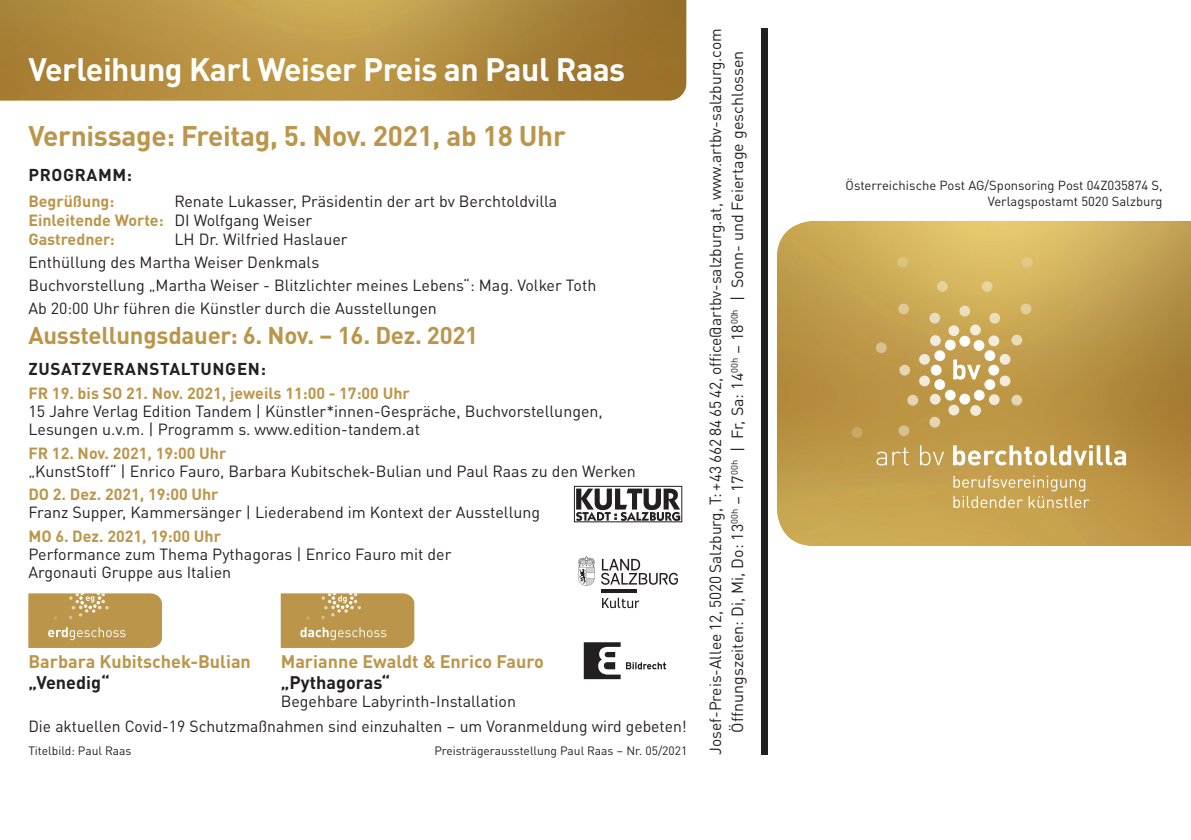
<style>
.page{position:relative;width:1191px;height:840px;background:#fff}
.page>*{position:absolute;margin:0;border:0;box-sizing:border-box;transform-origin:0 0}
.t1{font:700 32px "DIN Pro";letter-spacing:-.015em;color:#fff}
.t2{font:700 28px "DIN Pro";letter-spacing:-.01em;color:#bb964a}
.t3{font:700 24px "DIN Pro";letter-spacing:-.01em;color:#bb964a}
.t4{font:700 18px "DIN Pro";color:#bb964a}
.t5{font:700 18px "DIN Pro";color:#231f20}
.t6{font:700 17px "DIN Pro";letter-spacing:.04em;color:#231f20}
.t7{font:16px "DIN Pro";color:#231f20}
.t8{font:700 16px "DIN Pro";color:#bb964a}
.t9{font:13px "DIN Pro";color:#231f20}
.t10{font:12px "DIN Pro";color:#231f20}
.s1{font-weight:400;color:#231f20}
</style>
<div class="page">
<img style="left:777px;top:221px;width:414px;height:324px">
<div style="left:761px;top:28px;width:7px;height:726px;background:#231f20"></div>
<img style="left:0;top:0;width:686px;height:100px">
<div style="left:959px;top:335px;width:11px;height:11px;background:#fff;border-radius:50%"></div>
<div style="left:959px;top:393px;width:11px;height:11px;background:#fff;border-radius:50%"></div>
<div style="left:945px;top:389px;width:10px;height:11px;background:#fff;border-radius:50%"></div>
<div style="left:934px;top:379px;width:11px;height:11px;background:#fff;border-radius:50%"></div>
<div style="left:930px;top:364px;width:11px;height:11px;background:#fff;border-radius:50%"></div>
<div style="left:934px;top:350px;width:11px;height:11px;background:#fff;border-radius:50%"></div>
<div style="left:945px;top:339px;width:10px;height:11px;background:#fff;border-radius:50%"></div>
<div style="left:988px;top:364px;width:11px;height:11px;background:#fff;border-radius:50%"></div>
<div style="left:984px;top:350px;width:11px;height:11px;background:#fff;border-radius:50%"></div>
<div style="left:973px;top:340px;width:11px;height:10px;background:#fff;border-radius:50%"></div>
<div style="left:970px;top:324px;width:10px;height:11px;background:#f4eddc;border-radius:50%"></div>
<div style="left:974px;top:389px;width:10px;height:11px;background:#fff;border-radius:50%"></div>
<div style="left:984px;top:379px;width:11px;height:11px;background:#fff;border-radius:50%"></div>
<svg style="left:981px;top:281px;width:11px;height:11px"></svg>
<div style="left:898px;top:303px;width:11px;height:11px;background:#dec895;border-radius:50%"></div>
<div style="left:876px;top:342px;width:10px;height:11px;background:#d8c190;border-radius:50%"></div>
<div style="left:930px;top:393px;width:10px;height:11px;background:#f1e9d9;border-radius:50%"></div>
<div style="left:919px;top:354px;width:11px;height:10px;background:#f2eadb;border-radius:50%"></div>
<div style="left:930px;top:335px;width:10px;height:11px;background:#f3ebdc;border-radius:50%"></div>
<div style="left:999px;top:354px;width:11px;height:10px;background:#f2ebdb;border-radius:50%"></div>
<svg style="left:988px;top:335px;width:11px;height:11px"></svg>
<div style="left:898px;top:425px;width:11px;height:11px;background:#d6bf8e;border-radius:50%"></div>
<svg style="left:899px;top:364px;width:11px;height:11px"></svg>
<svg style="left:929px;top:416px;width:11px;height:11px"></svg>
<svg style="left:929px;top:312px;width:11px;height:11px"></svg>
<svg style="left:1011px;top:334px;width:11px;height:11px"></svg>
<svg style="left:989px;top:312px;width:11px;height:11px"></svg>
<div style="left:1021px;top:257px;width:11px;height:10px;background:#e2ca84;border-radius:50%"></div>
<div style="left:851px;top:427px;width:11px;height:10px;background:#c8a867;border-radius:50%"></div>
<svg style="left:948px;top:404px;width:11px;height:11px"></svg>
<svg style="left:907px;top:394px;width:11px;height:11px"></svg>
<svg style="left:1011px;top:394px;width:11px;height:11px"></svg>
<div style="left:1020px;top:303px;width:11px;height:11px;background:#e2cd99;border-radius:50%"></div>
<div style="left:948px;top:325px;width:11px;height:11px;background:#f4eddc;border-radius:50%"></div>
<div style="left:919px;top:375px;width:11px;height:11px;background:#f1ead9;border-radius:50%"></div>
<svg style="left:959px;top:305px;width:11px;height:11px"></svg>
<svg style="left:999px;top:375px;width:11px;height:11px"></svg>
<div style="left:989px;top:394px;width:10px;height:11px;background:#f2ead9;border-radius:50%"></div>
<div style="left:970px;top:405px;width:11px;height:10px;background:#f1ead9;border-radius:50%"></div>
<div style="left:937px;top:281px;width:10px;height:11px;background:#e4d19c;border-radius:50%"></div>
<div style="left:897px;top:257px;width:11px;height:10px;background:#dcc27c;border-radius:50%"></div>
<svg style="left:953px;top:359px;width:27px;height:20px"></svg>
<svg style="left:876px;top:447px;width:32px;height:18px"></svg>
<svg style="left:920px;top:445px;width:24px;height:20px"></svg>
<svg style="left:953px;top:445px;width:173px;height:20px"></svg>
<svg style="left:953px;top:475px;width:136px;height:32px;background:#cfaf6a"></svg>
<svg style="left:626px;top:662px;width:40px;height:7px"></svg>
<svg style="left:584px;top:642px;width:36px;height:36px"></svg>
<svg style="left:578px;top:556px;width:17px;height:29px"></svg>
<hr style="left:602px;top:588px;width:35px;height:3px;background:#231f20">
<svg style="left:601px;top:558px;width:77px;height:26px"></svg>
<svg style="left:602px;top:597px;width:37px;height:10px"></svg>
<img style="left:576px;top:488px;width:104px;height:32px">
<div style="left:574px;top:485px;width:108px;height:37px;border:1px solid #231f20"></div>
<svg style="left:28px;top:593px;width:134px;height:54px;background:#bf9d56"></svg>
<svg style="left:281px;top:593px;width:133px;height:54px;background:#c09d57"></svg>
<p class="t1" style="left:28px;top:44px;width:598px">Verleihung Karl Weiser Preis an Paul Raas</p>
<p class="t2" style="left:28px;top:114px;width:539px">Vernissage: Freitag, 5. Nov. 2021, ab 18 Uhr</p>
<p class="t6" style="left:28px;top:162px;width:105px">PROGRAMM:</p>
<p class="t8" style="left:28px;top:188px;width:87px">Begrüßung:</p>
<p class="t7" style="left:174px;top:188px;width:384px">Renate Lukasser, Präsidentin der art bv Berchtoldvilla</p>
<p class="t8" style="left:28px;top:207px;width:285px">Einleitende Worte: <span class="s1">DI Wolfgang Weiser</span></p>
<p class="t8" style="left:28px;top:227px;width:88px">Gastredner:</p>
<p class="t7" style="left:174px;top:227px;width:175px">LH Dr. Wilfried Haslauer</p>
<p class="t7" style="left:28px;top:250px;width:292px">Enthüllung des Martha Weiser Denkmals</p>
<p class="t7" style="left:28px;top:273px;width:569px">Buchvorstellung „Martha Weiser - Blitzlichter meines Lebens“: Mag. Volker Toth</p>
<p class="t7" style="left:28px;top:296px;width:410px">Ab 20:00 Uhr führen die Künstler durch die Ausstellungen</p>
<p class="t3" style="left:28px;top:316px;width:451px">Ausstellungsdauer: 6. Nov. – 16. Dez. 2021</p>
<p class="t6" style="left:28px;top:355px;width:239px">ZUSATZVERANSTALTUNGEN:</p>
<p class="t8" style="left:28px;top:380px;width:383px">FR 19. bis SO 21. Nov. 2021, jeweils 11:00 - 17:00 Uhr</p>
<p class="t7" style="left:28px;top:398px;width:576px">15 Jahre Verlag Edition Tandem | Künstler*innen-Gespräche, Buchvorstellungen,</p>
<p class="t7" style="left:28px;top:416px;width:393px">Lesungen u.v.m. | Programm s. www.edition-tandem.at</p>
<p class="t8" style="left:28px;top:440px;width:199px">FR 12. Nov. 2021, 19:00 Uhr</p>
<p class="t7" style="left:28px;top:458px;width:609px">„KunstStoff“ | Enrico Fauro, Barbara Kubitschek-Bulian und Paul Raas zu den Werken</p>
<p class="t8" style="left:28px;top:481px;width:192px">DO 2. Dez. 2021, 19:00 Uhr</p>
<p class="t7" style="left:28px;top:500px;width:513px">Franz Supper, Kammersänger | Liederabend im Kontext der Ausstellung</p>
<p class="t8" style="left:28px;top:523px;width:194px">MO 6. Dez. 2021, 19:00 Uhr</p>
<p class="t7" style="left:28px;top:541px;width:424px">Performance zum Thema Pythagoras | Enrico Fauro mit der</p>
<p class="t7" style="left:28px;top:559px;width:204px">Argonauti Gruppe aus Italien</p>
<p class="t4" style="left:28px;top:646px;width:224px">Barbara Kubitschek-Bulian</p>
<p class="t5" style="left:28px;top:667px;width:83px">„Venedig“</p>
<p class="t4" style="left:281px;top:646px;width:265px">Marianne Ewaldt &amp; Enrico Fauro</p>
<p class="t5" style="left:281px;top:667px;width:111px">„Pythagoras“</p>
<p class="t7" style="left:281px;top:688px;width:237px">Begehbare Labyrinth-Installation</p>
<p class="t7" style="left:28px;top:713px;width:660px">Die aktuellen Covid-19 Schutzmaßnahmen sind einzuhalten – um Voranmeldung wird gebeten!</p>
<p class="t10" style="left:28px;top:741px;width:104px">Titelbild: Paul Raas</p>
<p class="t10" style="left:434px;top:741px;width:254px">Preisträgerausstellung Paul Raas – Nr. 05/2021</p>
<p class="t7" style="left:703px;top:754px;width:727px;rotate:-90deg">Josef-Preis-Allee 12, 5020 Salzburg, T: +43 662 84 65 42, office@artbv-salzburg.at, www.artbv-salzburg.com</p>
<p class="t7" style="left:725px;top:732px;width:683px;rotate:-90deg">Öffnungszeiten: Di, Mi, Do: 13<sup>00h</sup> – 17<sup>00h</sup> | Fr, Sa: 14<sup>00h</sup> – 18<sup>00h</sup> | Sonn- und Feiertage geschlossen</p>
<p class="t9" style="left:845px;top:175px;width:318px">Österreichische Post AG/Sponsoring Post 04Z035874 S,</p>
<p class="t9" style="left:987px;top:191px;width:176px">Verlagspostamt 5020 Salzburg</p>
</div>
